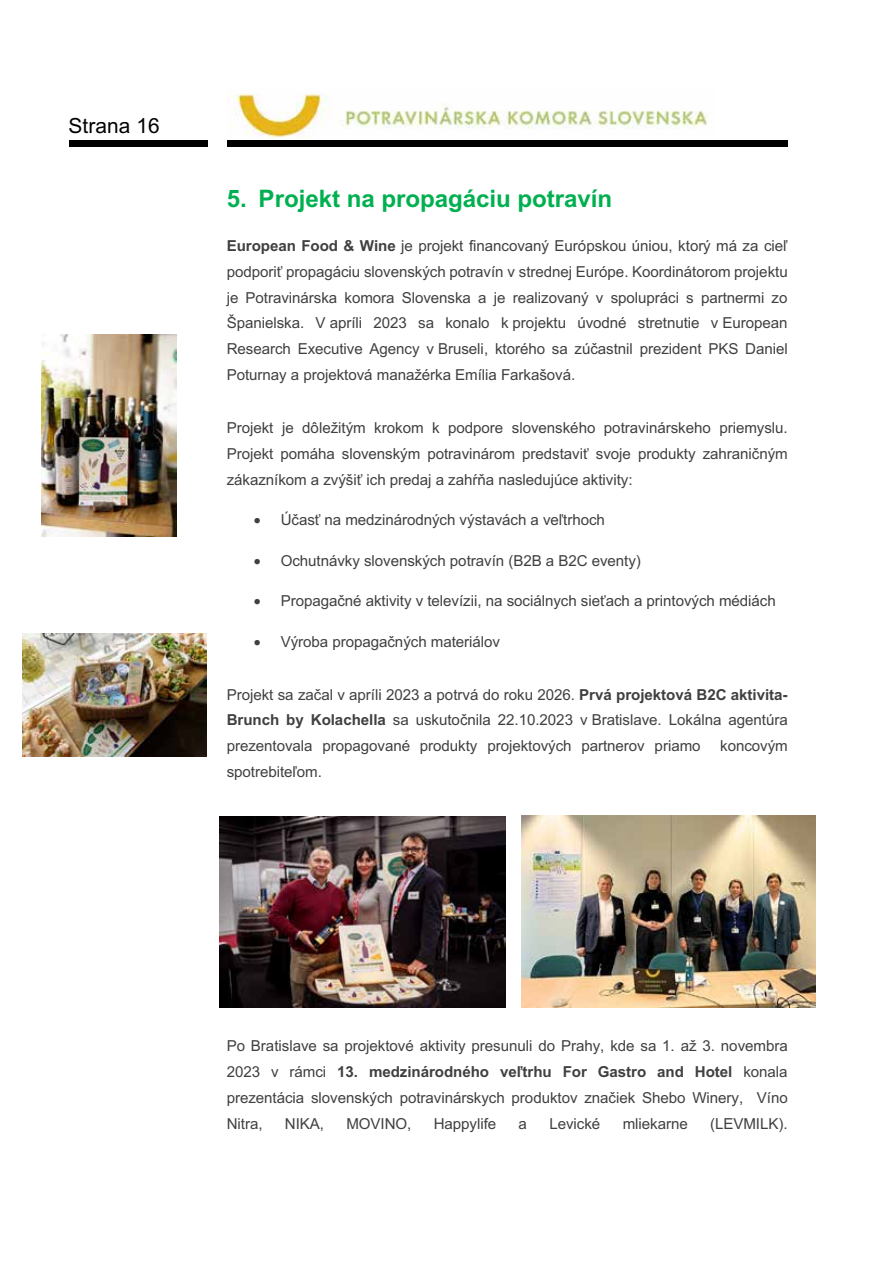
<style>
.page{position:relative;width:893px;height:1263px;background:#fff}
.page>*{position:absolute;margin:0;border:0;box-sizing:border-box;transform-origin:0 0}
.t1{font:700 24.15px "Arial";color:#00b050}
.t2{font:20.85px "Arial";letter-spacing:.005em;color:#000}
.t3{font:15.15px/25.8px "Arial";letter-spacing:-.005em;color:#404040;text-align:justify}
.s1{font-weight:700}
</style>
<div class="page">
<div style="left:69px;top:141px;width:139px;height:6px;background:#000"></div>
<div style="left:227px;top:141px;width:561px;height:6px;background:#000"></div>
<img style="left:232px;top:93px;width:477px;height:46px">
<img style="left:42px;top:335px;width:134px;height:201px">
<img style="left:23px;top:634px;width:184px;height:122px">
<img style="left:219px;top:817px;width:287px;height:191px">
<img style="left:522px;top:816px;width:293px;height:192px">
<h2 class="t2" style="left:69px;top:111px;width:92px">Strana 16</h2>
<h1 class="t1" style="left:227px;top:182px;width:387px">5. Projekt na propagáciu potravín</h1>
<p class="t3" style="left:227px;top:233px;width:563px"><span class="s1">European Food &amp; Wine</span> je projekt financovaný Európskou úniou, ktorý má za cieľ podporiť propagáciu slovenských potravín v strednej Európe. Koordinátorom projektu je Potravinárska komora Slovenska a je realizovaný v spolupráci s partnermi zo Španielska. V apríli 2023 sa konalo k projektu úvodné stretnutie v European Research Executive Agency v Bruseli, ktorého sa zúčastnil prezident PKS Daniel Poturnay a projektová manažérka Emília Farkašová.</p>
<p class="t3" style="left:227px;top:415px;width:563px">Projekt je dôležitým krokom k podpore slovenského potravinárskeho priemyslu.<br>Projekt pomáha slovenským potravinárom predstaviť svoje produkty zahraničným zákazníkom a zvýšiť ich predaj a zahŕňa nasledujúce aktivity:</p>
<p class="t3" style="left:254px;top:507px;width:353px">• Účasť na medzinárodných výstavách a veľtrhoch</p>
<p class="t3" style="left:254px;top:547px;width:389px">• Ochutnávky slovenských potravín (B2B a B2C eventy)</p>
<p class="t3" style="left:254px;top:588px;width:524px">• Propagačné aktivity v televízii, na sociálnych sieťach a printových médiách</p>
<p class="t3" style="left:254px;top:628px;width:248px">• Výroba propagačných materiálov</p>
<p class="t3" style="left:227px;top:681px;width:563px">Projekt sa začal v apríli 2023 a potrvá do roku 2026. <span class="s1">Prvá projektová B2C aktivita-Brunch by Kolachella</span> sa uskutočnila 22.10.2023 v Bratislave. Lokálna agentúra prezentovala propagované produkty projektových partnerov priamo</p>
<p class="t3" style="left:720px;top:733px;width:69px">koncovým</p>
<p class="t3" style="left:227px;top:759px;width:97px">spotrebiteľom.</p>
<p class="t3" style="left:227px;top:1032px;width:563px">Po Bratislave sa projektové aktivity presunuli do Prahy, kde sa 1. až 3. novembra 2023 v rámci <span class="s1">13. medzinárodného veľtrhu For Gastro and Hotel</span> konala prezentácia slovenských potravinárskych produktov značiek Shebo Winery, Víno Nitra,</p>
<p class="t3" style="left:285px;top:1110px;width:41px">NIKA,</p>
<p class="t3" style="left:346px;top:1110px;width:67px">MOVINO,</p>
<p class="t3" style="left:434px;top:1110px;width:64px">Happylife</p>
<p class="t3" style="left:519px;top:1110px;width:10px">a</p>
<p class="t3" style="left:549px;top:1110px;width:52px">Levické</p>
<p class="t3" style="left:623px;top:1110px;width:67px">mliekarne</p>
<p class="t3" style="left:710px;top:1110px;width:79px">(LEVMILK).</p>
</div>
